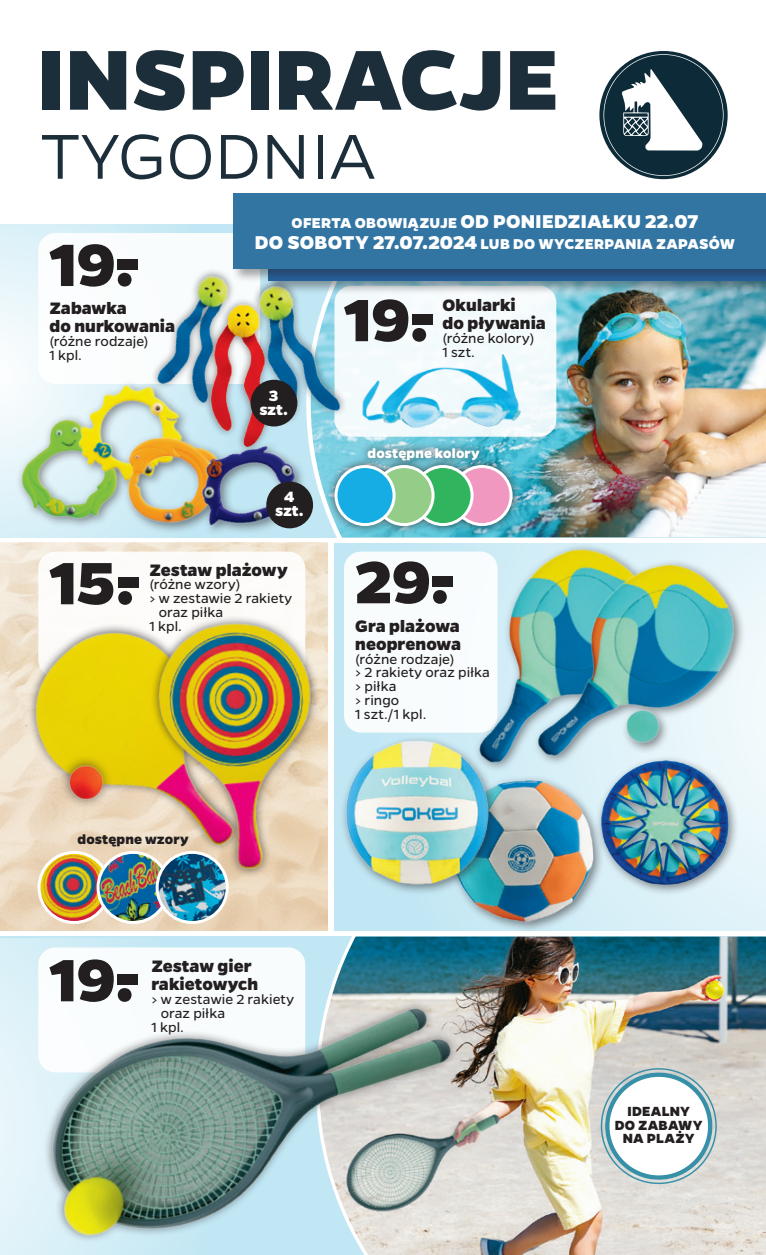
<style>
.page{position:relative;width:766px;height:1255px;background:#fff}
.page>*{position:absolute;margin:0;border:0;box-sizing:border-box;transform-origin:0 0}
.t1{font:800 96px "Gentona Netto";letter-spacing:.005em;color:#1c2e3a}
.t2{font:300 71.7px "Gentona Netto";color:#1c2e3a}
.t3{font:800 67.5px "Gentona Netto";color:#231f20}
.t4{font:800 21px "Gentona Netto";letter-spacing:.015em;color:#fff}
.t5{font:800 18.75px/18px "Gentona Netto";color:#231f20}
.t6{font:800 16.95px/13.5px "Gentona Netto";letter-spacing:-.01em;color:#fff;text-align:center}
.t7{font:800 16.2px "Gentona Netto";letter-spacing:.015em;color:#fff}
.t8{font:15px/13.8px "Gentona Netto";letter-spacing:.005em;color:#231f20}
.t9{font:800 15px/13.5px "Gentona Netto";letter-spacing:.015em;color:#231f20;text-align:center}
.t10{font:800 15px "Gentona Netto";letter-spacing:.01em;color:#fff}
.s1{font-size:16.2px}
.s2{font-size:21px}
</style>
<div class="page">
<img style="left:523px;top:936px;width:242px;height:318px">
<img style="left:334px;top:295px;width:431px;height:242px">
<div style="left:605px;top:1072px;width:107px;height:107px;background:#fff;border-radius:50%"></div>
<div style="left:605px;top:1072px;width:107px;height:107px;border:4px solid #3790a8;border-radius:50%"></div>
<svg style="left:364px;top:543px;width:401px;height:387px;background:#def1f8"></svg>
<img style="left:0;top:545px;width:352px;height:274px">
<img style="left:68px;top:574px;width:273px;height:245px">
<div style="left:59px;top:754px;width:54px;height:55px;background:#231f20;opacity:.75"></div>
<img style="left:67px;top:764px;width:38px;height:43px">
<img style="left:0;top:819px;width:523px;height:435px">
<div style="left:344px;top:551px;width:153px;height:181px;background:#fff;border-radius:17px"></div>
<svg style="left:0;top:224px;width:244px;height:403px"></svg>
<img style="left:3px;top:380px;width:136px;height:175px">
<img style="left:32px;top:353px;width:87px;height:170px">
<img style="left:87px;top:426px;width:70px;height:120px">
<img style="left:157px;top:429px;width:177px;height:137px">
<div style="left:334px;top:286px;width:222px;height:150px;background:#f5fbfc;border-radius:17px"></div>
<img style="left:379px;top:354px;width:155px;height:137px">
<div style="left:325px;top:439px;width:196px;height:96px;background:#231f20;opacity:.75"></div>
<div style="left:453px;top:466px;width:58px;height:58px;background:#f198c1;border-radius:50%"></div>
<div style="left:451px;top:465px;width:61px;height:61px;border:3px solid #fff;border-radius:50%"></div>
<div style="left:414px;top:466px;width:58px;height:58px;background:#31b45e;border-radius:50%"></div>
<div style="left:412px;top:465px;width:61px;height:61px;border:3px solid #fff;border-radius:50%"></div>
<div style="left:375px;top:466px;width:58px;height:58px;background:#94cd88;border-radius:50%"></div>
<div style="left:373px;top:465px;width:61px;height:61px;border:3px solid #fff;border-radius:50%"></div>
<div style="left:336px;top:466px;width:58px;height:58px;background:#16ade4;border-radius:50%"></div>
<div style="left:334px;top:465px;width:61px;height:61px;border:3px solid #fff;border-radius:50%"></div>
<img style="left:406px;top:498px;width:297px;height:54px">
<img style="left:471px;top:512px;width:294px;height:314px">
<img style="left:600px;top:670px;width:117px;height:75px">
<img style="left:119px;top:245px;width:112px;height:184px">
<img style="left:175px;top:281px;width:30px;height:173px">
<img style="left:205px;top:252px;width:174px;height:203px">
<img style="left:587px;top:745px;width:153px;height:154px">
<img style="left:435px;top:748px;width:175px;height:195px">
<img style="left:314px;top:731px;width:208px;height:177px">
<div style="left:266px;top:481px;width:47px;height:47px;background:#231f20;border-radius:50%"></div>
<div style="left:250px;top:380px;width:47px;height:46px;background:#231f20;border-radius:50%"></div>
<svg style="left:599px;top:51px;width:128px;height:128px"></svg>
<svg style="left:603px;top:54px;width:120px;height:122px"></svg>
<div style="left:266px;top:203px;width:499px;height:92px;background:#231f20;opacity:.41"></div>
<div style="left:231px;top:192px;width:534px;height:91px;background:#231f20;opacity:.41"></div>
<div style="left:233px;top:194px;width:532px;height:75px;background:#3274a2"></div>
<h1 class="t1" style="left:37px;top:24px;width:523px">INSPIRACJE</h1>
<h2 class="t2" style="left:41px;top:116px;width:336px">TYGODNIA</h2>
<h3 class="t3" style="left:49px;top:225px;width:94px">19-.</h3>
<p class="t5" style="left:49px;top:299px;width:127px">Zabawka<br>do nurkowania</p>
<p class="t8" style="left:49px;top:334px;width:101px">(różne rodzaje)<br>1 kpl.</p>
<h3 class="t4" style="left:291px;top:209px;width:408px"><span class="s1">OFERTA OBOWIĄZUJE</span> OD PONIEDZIAŁKU 22.07</h3>
<p class="t7" style="left:255px;top:235px;width:481px"><span class="s2">DO SOBOTY 27.07.2024</span> LUB DO WYCZERPANIA ZAPASÓW</p>
<p class="t6" style="left:259px;top:389px;width:30px">3 szt.</p>
<p class="t6" style="left:275px;top:490px;width:30px">4 szt.</p>
<h3 class="t3" style="left:344px;top:281px;width:94px">19-.</h3>
<p class="t5" style="left:442px;top:296px;width:105px">Okularki<br>do pływania</p>
<p class="t8" style="left:442px;top:331px;width:93px">(różne kolory)<br>1 szt.</p>
<p class="t10" style="left:367px;top:444px;width:114px">dostępne kolory</p>
<h3 class="t3" style="left:49px;top:544px;width:94px">15-.</h3>
<p class="t5" style="left:149px;top:560px;width:140px">Zestaw plażowy</p>
<p class="t8" style="left:149px;top:577px;width:92px">(różne wzory)</p>
<p class="t8" style="left:149px;top:591px;width:144px">&gt; w zestawie 2 rakiety</p>
<p class="t8" style="left:159px;top:605px;width:66px">oraz piłka</p>
<p class="t8" style="left:149px;top:619px;width:34px">1 kpl.</p>
<p class="t9" style="left:78px;top:832px;width:113px">dostępne wzory</p>
<h3 class="t3" style="left:49px;top:940px;width:94px">19-.</h3>
<p class="t5" style="left:151px;top:957px;width:108px">Zestaw gier rakietowych</p>
<p class="t8" style="left:151px;top:992px;width:144px">&gt; w zestawie 2 rakiety</p>
<p class="t8" style="left:161px;top:1006px;width:66px">oraz piłka</p>
<p class="t8" style="left:151px;top:1020px;width:34px">1 kpl.</p>
<h3 class="t3" style="left:355px;top:543px;width:103px">29-.</h3>
<p class="t5" style="left:355px;top:616px;width:107px">Gra plażowa neoprenowa</p>
<p class="t8" style="left:355px;top:652px;width:136px">(różne rodzaje)<br>&gt; 2 rakiety oraz piłka &gt; piłka<br>&gt; ringo<br>1 szt./1 kpl.</p>
<p class="t9" style="left:614px;top:1104px;width:90px">IDEALNY<br>DO ZABAWY<br>NA PLAŻY</p>
</div>
